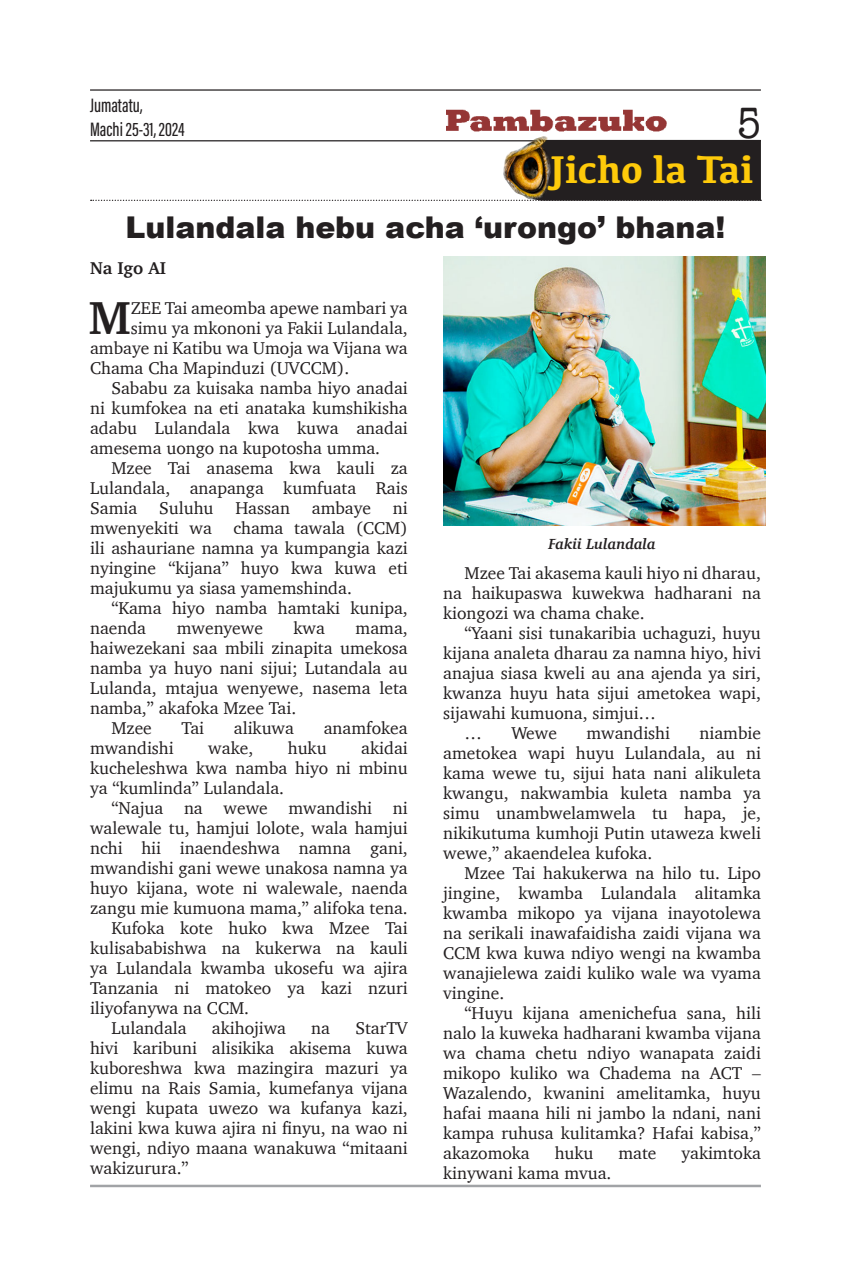
<style>
.page{position:relative;width:851px;height:1276px;background:#fff}
.page>*{position:absolute;margin:0;border:0;box-sizing:border-box;transform-origin:0 0}
.t1{font:700 47.25px "Charter";color:#231f20}
.t2{font:45px "American Typewriter";color:#231f20;scale:.84 1}
.t3{font:700 40px "Kefa";color:#feca0a}
.t4{font:900 30px "Arial";color:#231f20}
.t5{font:20px/24px "Acumin Variable Concept";color:#231f20}
.t6{font:17.5px/20px "Charter";color:#231f20;text-align:justify}
.t7{font:700 17.5px "Charter";color:#231f20}
.t8{font:italic 700 15px "Charter";color:#231f20}
</style>
<div class="page">
<hr style="left:90px;top:89px;width:670px;height:2px;background:#231f20">
<hr style="left:90px;top:140px;width:670px;height:1px;background:#231f20">
<hr style="left:90px;top:1184px;width:670px;height:3px;background:#a1a3a6">
<img style="left:446px;top:109px;width:220px;height:23px">
<svg style="left:91px;top:140px;width:670px;height:61px"></svg>
<img style="left:502px;top:136px;width:49px;height:65px">
<img style="left:443px;top:257px;width:322px;height:269px">
<p class="t5" style="left:90px;top:92px;width:96px">Jumatatu,<br>Machi 25-31, 2024</p>
<h2 class="t2" style="left:736px;top:88px;width:30px">5</h2>
<p class="t3" style="left:549px;top:142px;width:205px">Jicho la Tai</p>
<p class="t4" style="left:125px;top:205px;width:601px">Lulandala hebu acha ‘urongo’ bhana!</p>
<p class="t7" style="left:90px;top:253px;width:77px">Na Igo AI</p>
<p class="t1" style="left:89px;top:277px;width:43px">M</p>
<p class="t6" style="left:131px;top:297px;width:278px">ZEE Tai ameomba apewe nambari ya</p>
<p class="t6" style="left:131px;top:317px;width:278px">simu ya mkononi ya Fakii Lulandala,</p>
<p class="t6" style="left:90px;top:337px;width:319px">ambaye ni Katibu wa Umoja wa Vijana wa</p>
<p class="t6" style="left:90px;top:357px;width:260px">Chama Cha Mapinduzi (UVCCM).</p>
<p class="t6" style="left:90px;top:377px;width:319px;text-indent:21px">Sababu za kuisaka namba hiyo anadai ni kumfokea na eti anataka kumshikisha adabu Lulandala kwa kuwa anadai amesema uongo na kupotosha umma.</p>
<p class="t6" style="left:90px;top:457px;width:319px;text-indent:21px">Mzee Tai anasema kwa kauli za Lulandala, anapanga kumfuata Rais Samia Suluhu Hassan ambaye ni mwenyekiti wa chama tawala (CCM) ili ashauriane namna ya kumpangia kazi nyingine “kijana” huyo kwa kuwa eti majukumu ya siasa yamemshinda.</p>
<p class="t6" style="left:90px;top:597px;width:319px;text-indent:21px">“Kama hiyo namba hamtaki kunipa, naenda</p>
<p class="t8" style="left:548px;top:531px;width:109px">Fakii Lulandala</p>
<p class="t6" style="left:443px;top:562px;width:319px;text-indent:21px">Mzee Tai akasema kauli hiyo ni dharau, na haikupaswa kuwekwa hadharani na kiongozi wa chama chake.</p>
<p class="t6" style="left:443px;top:622px;width:319px;text-indent:21px">“Yaani sisi tunakaribia uchaguzi, huyu kijana analeta dharau za namna hiyo, hivi anajua siasa kweli au ana ajenda ya siri, kwanza huyu hata sijui ametokea wapi, sijawahi kumuona, simjui…</p>
<p class="t6" style="left:464px;top:722px;width:19px">…</p>
<p class="t6" style="left:511px;top:722px;width:47px">Wewe</p>
<p class="t6" style="left:586px;top:722px;width:85px">mwandishi</p>
<p class="t6" style="left:177px;top:617px;width:88px">mwenyewe</p>
<p class="t6" style="left:293px;top:617px;width:33px">kwa</p>
<p class="t6" style="left:90px;top:617px;width:319px;text-indent:265px">mama, haiwezekani saa mbili zinapita umekosa namba ya huyo nani sijui; Lutandala au Lulanda, mtajua wenyewe, nasema leta namba,” akafoka Mzee Tai.</p>
<p class="t6" style="left:111px;top:717px;width:42px">Mzee</p>
<p class="t6" style="left:181px;top:717px;width:24px">Tai</p>
<p class="t6" style="left:234px;top:717px;width:62px">alikuwa</p>
<p class="t6" style="left:324px;top:717px;width:85px">anamfokea</p>
<p class="t6" style="left:90px;top:737px;width:85px">mwandishi</p>
<p class="t6" style="left:208px;top:737px;width:46px">wake,</p>
<p class="t6" style="left:288px;top:737px;width:40px">huku</p>
<p class="t6" style="left:443px;top:722px;width:319px;text-indent:256px">niambie ametokea wapi huyu Lulandala, au ni kama wewe tu, sijui hata nani alikuleta kwangu, nakwambia kuleta namba ya simu unambwelamwela tu hapa, je, nikikutuma kumhoji Putin utaweza kweli wewe,” akaendelea kufoka.</p>
<p class="t6" style="left:443px;top:862px;width:319px;text-indent:21px">Mzee Tai hakukerwa na hilo tu. Lipo jingine, kwamba Lulandala alitamka kwamba mikopo ya vijana inayotolewa na serikali inawafaidisha zaidi vijana wa CCM kwa kuwa ndiyo wengi na kwamba wanajielewa zaidi kuliko wale wa vyama vingine.</p>
<p class="t6" style="left:443px;top:1002px;width:319px;text-indent:21px">“Huyu kijana amenichefua sana, hili nalo la kuweka hadharani kwamba vijana wa chama chetu ndiyo wanapata zaidi mikopo kuliko wa Chadema na ACT – Wazalendo, kwanini amelitamka, huyu hafai maana hili ni jambo la ndani, nani kampa ruhusa kulitamka? Hafai kabisa,” akazomoka</p>
<p class="t6" style="left:90px;top:737px;width:319px;text-indent:271px">akidai kucheleshwa kwa namba hiyo ni mbinu ya “kumlinda” Lulandala.</p>
<p class="t6" style="left:90px;top:797px;width:319px;text-indent:21px">“Najua na wewe mwandishi ni walewale tu, hamjui lolote, wala hamjui nchi hii inaendeshwa namna gani, mwandishi gani wewe unakosa namna ya huyo kijana, wote ni walewale, naenda zangu mie kumuona mama,” alifoka tena.</p>
<p class="t6" style="left:90px;top:917px;width:319px;text-indent:21px">Kufoka kote huko kwa Mzee Tai kulisababishwa na kukerwa na kauli ya Lulandala kwamba ukosefu wa ajira Tanzania ni matokeo ya kazi nzuri iliyofanywa na CCM.</p>
<p class="t6" style="left:111px;top:1017px;width:77px">Lulandala</p>
<p class="t6" style="left:212px;top:1017px;width:76px">akihojiwa</p>
<p class="t6" style="left:311px;top:1017px;width:20px">na</p>
<p class="t6" style="left:90px;top:1017px;width:319px;text-indent:265px">StarTV hivi karibuni alisikika akisema kuwa kuboreshwa kwa mazingira mazuri ya elimu na Rais Samia, kumefanya vijana wengi kupata uwezo wa kufanya kazi, lakini kwa kuwa ajira ni finyu, na wao ni wengi, ndiyo maana wanakuwa “mitaani wakizurura.”</p>
<p class="t6" style="left:554px;top:1142px;width:40px">huku</p>
<p class="t6" style="left:618px;top:1142px;width:40px">mate</p>
<p class="t6" style="left:681px;top:1142px;width:81px">yakimtoka</p>
<p class="t6" style="left:443px;top:1162px;width:170px">kinywani kama mvua.</p>
</div>
